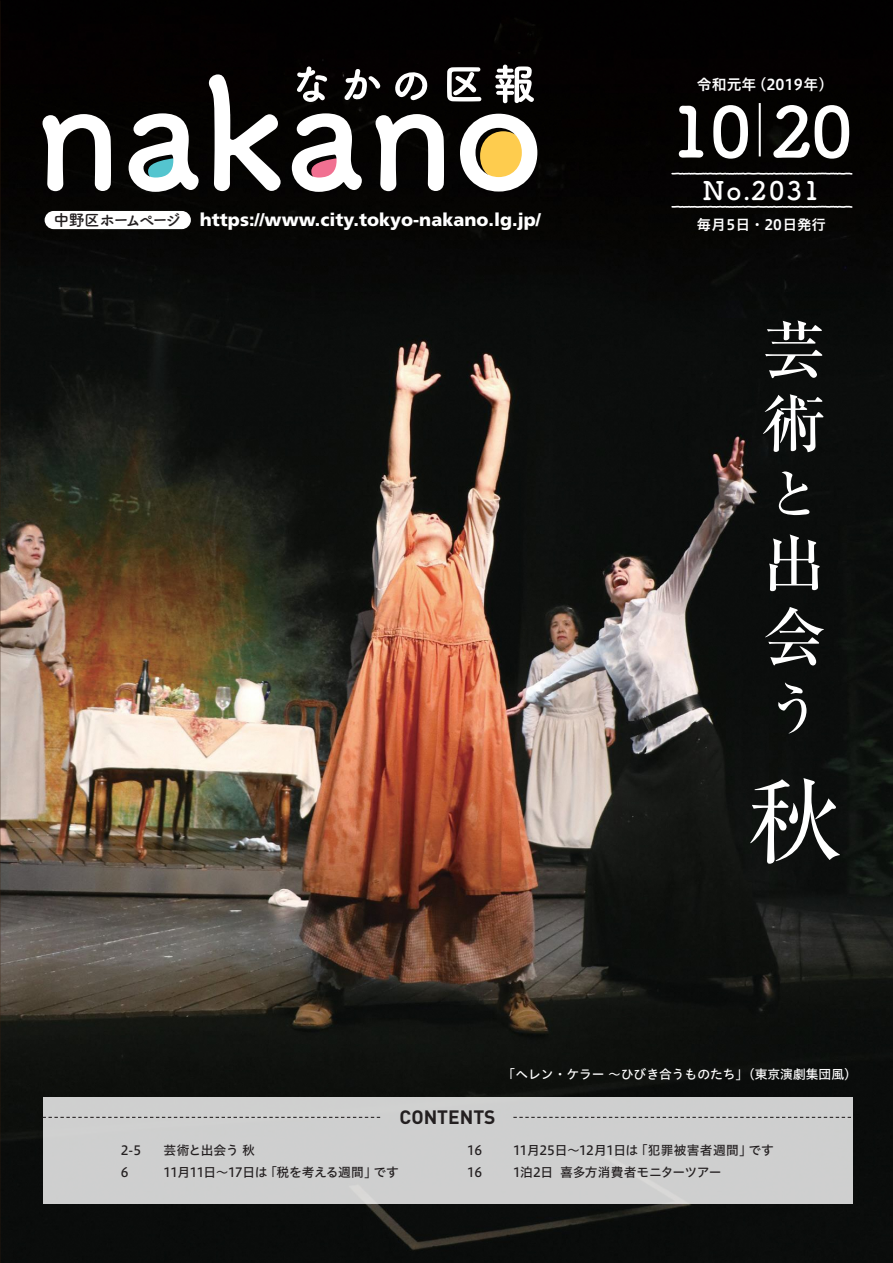
<style>
.page{position:relative;width:893px;height:1263px;background:#fff}
.page>*{position:absolute;margin:0;border:0;box-sizing:border-box;transform-origin:0 0}
.t1{font:95.7px "Ryumin Pr 6 N";color:#fff}
.t2{font:700 69.15px "Tsuku B Rd Gothic";color:#fff}
.t3{font:500 63.75px/73.3px "Ryumin Pr 6 N";color:#fff}
.t4{font:500 53.1px "Ryumin Pr 6 N";color:#fff}
.t5{font:700 25.5px "Tsuku B Rd Gothic";letter-spacing:.09em;color:#fff}
.t6{font:700 19.2px "DIN";color:#231f20}
.t7{font:900 18px "Frutiger LT Std";color:#fff}
.t8{font:14.85px "Hiragino UD Sans Std N W6";color:#fff}
.t9{font:14.4px "Hiragino UD Sans Std N W6";color:#fff}
.t10{font:12.75px "Hiragino UD Sans Std N W5";letter-spacing:-.03em;color:#231f20}
.t11{font:12.75px "Hiragino UD Sans Std N W5";color:#fff}
.t12{font:12.75px "Hiragino UD Sans Std N W5";letter-spacing:-.01em;color:#231f20}
.t13{font:12.75px "Hiragino UD Sans Std N W5";letter-spacing:-.005em;color:#231f20}
.s1{font-family:"Tsuku B Rd Gothic";font-weight:700;font-size:15.9px;color:#231f20}
</style>
<div class="page">
<img style="left:0;top:0;width:893px;height:1263px">
<div style="left:43px;top:1097px;width:809px;height:106px;background:#cecfcf"></div>
<svg style="left:43px;top:1117px;width:337px;height:1px"></svg>
<svg style="left:513px;top:1117px;width:338px;height:1px"></svg>
<hr style="left:759px;top:103px;width:2px;height:53px;background:#fff">
<svg style="left:670px;top:172px;width:183px;height:37px;background:#1a1919"></svg>
<div style="left:45px;top:211px;width:146px;height:18px;background:#fff;border-radius:9px"></div>
<svg style="left:129px;top:113px;width:70px;height:79px"></svg>
<svg style="left:209px;top:74px;width:72px;height:117px"></svg>
<svg style="left:292px;top:113px;width:70px;height:79px"></svg>
<svg style="left:460px;top:114px;width:77px;height:78px"></svg>
<svg style="left:297px;top:66px;width:30px;height:36px"></svg>
<svg style="left:344px;top:69px;width:37px;height:31px"></svg>
<svg style="left:393px;top:71px;width:35px;height:29px"></svg>
<svg style="left:447px;top:67px;width:34px;height:34px"></svg>
<svg style="left:495px;top:65px;width:39px;height:38px"></svg>
<svg style="left:376px;top:114px;width:68px;height:77px"></svg>
<svg style="left:43px;top:114px;width:68px;height:77px"></svg>
<h3 class="t7" style="left:54px;top:209px;width:489px"><span class="s1">中野区ホームページ</span> https://www.city.tokyo-nakano.lg.jp/</h3>
<p class="t8" style="left:697px;top:73px;width:138px">令和元年（2019年）</p>
<h2 class="t2" style="left:670px;top:78px;width:184px">10 20</h2>
<h3 class="t5" style="left:703px;top:170px;width:118px">No.2031</h3>
<p class="t9" style="left:697px;top:213px;width:130px">毎月5日・20日発行</p>
<h3 class="t3" style="left:762px;top:311px;width:65px">芸術</h3>
<h3 class="t4" style="left:767px;top:453px;width:55px">と</h3>
<h3 class="t3" style="left:762px;top:524px;width:65px">出会</h3>
<h3 class="t4" style="left:767px;top:667px;width:55px">う</h3>
<h1 class="t1" style="left:746px;top:747px;width:97px">秋</h1>
<h3 class="t6" style="left:399px;top:1105px;width:98px">CONTENTS</h3>
<p class="t11" style="left:503px;top:1064px;width:356px">「ヘレン・ケラー ～ひびき合うものたち」（東京演劇集団風）</p>
<p class="t10" style="left:121px;top:1140px;width:22px">2-5</p>
<p class="t13" style="left:163px;top:1140px;width:93px">芸術と出会う秋</p>
<p class="t10" style="left:121px;top:1163px;width:9px">6</p>
<p class="t10" style="left:163px;top:1163px;width:237px">11月11日～17日は「税を考える週間」です</p>
<p class="t10" style="left:467px;top:1140px;width:17px">16</p>
<p class="t12" style="left:513px;top:1140px;width:262px">11月25日～12月1日は「犯罪被害者週間」です</p>
<p class="t10" style="left:467px;top:1163px;width:17px">16</p>
<p class="t10" style="left:513px;top:1163px;width:210px">1泊2日 喜多方消費者モニターツアー</p>
</div>
